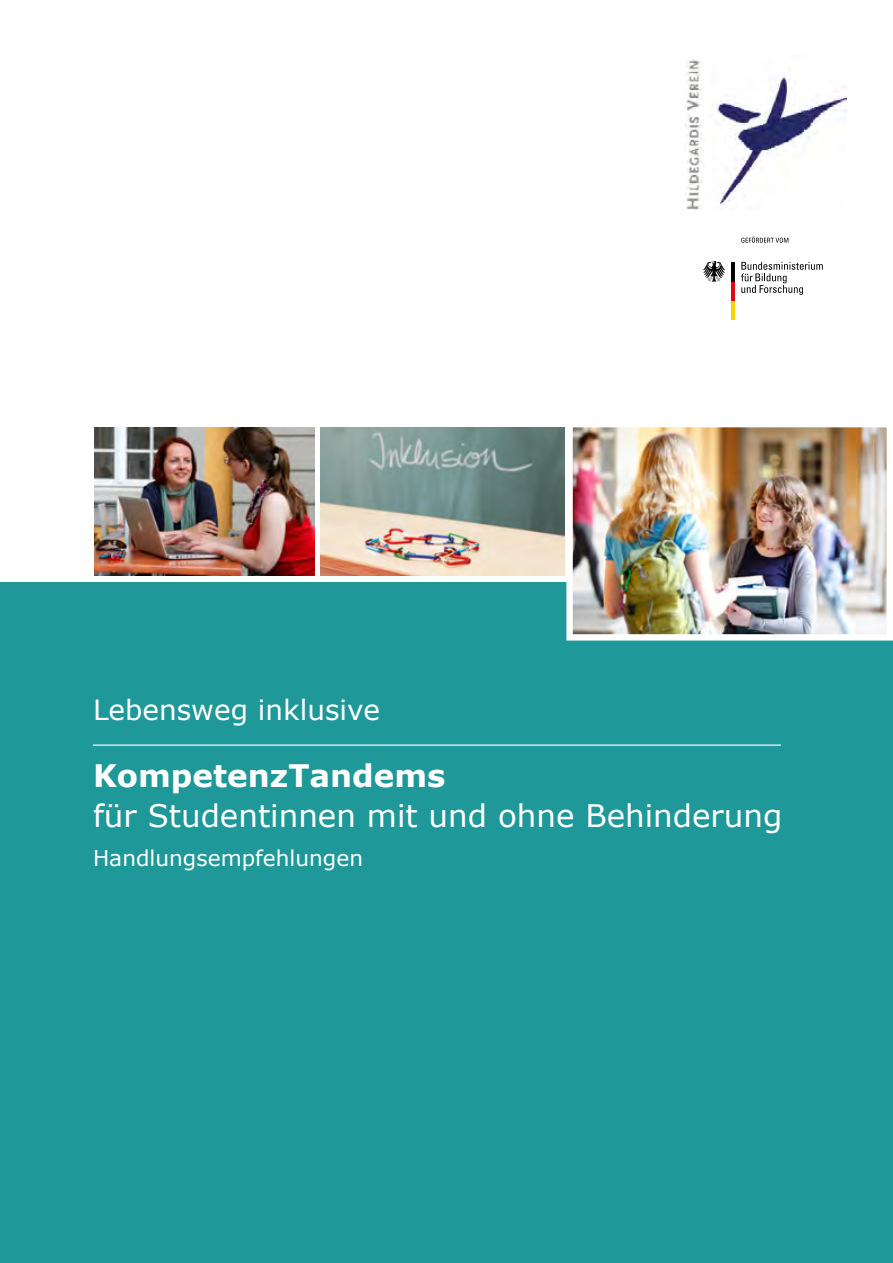
<style>
.page{position:relative;width:893px;height:1263px;background:#fff}
.page>*{position:absolute;margin:0;border:0;box-sizing:border-box;transform-origin:0 0}
.t1{font:30.9px/40.2px "Verdana";color:#fff}
.t2{font:27.9px "Verdana";color:#fff}
.t3{font:21.75px "Verdana";color:#fff}
.s1{font-weight:700}
</style>
<div class="page">
<div style="left:0;top:582px;width:893px;height:681px;background:#1e9898"></div>
<hr style="left:93px;top:744px;width:688px;height:2px;background:#fff">
<img style="left:686px;top:59px;width:161px;height:150px">
<img style="left:573px;top:428px;width:313px;height:205px">
<div style="left:566px;top:421px;width:327px;height:219px;border:6px solid #fff"></div>
<img style="left:320px;top:427px;width:244px;height:148px">
<img style="left:95px;top:427px;width:220px;height:148px">
<svg style="left:741px;top:262px;width:82px;height:33px"></svg>
<hr style="left:731px;top:301px;width:4px;height:19px;background:#f8d200">
<hr style="left:731px;top:281px;width:4px;height:20px;background:#e30613">
<hr style="left:731px;top:262px;width:4px;height:19px;background:#000">
<svg style="left:703px;top:261px;width:22px;height:21px"></svg>
<svg style="left:741px;top:236px;width:47px;height:7px"></svg>
<p class="t2" style="left:93px;top:690px;width:288px">Lebensweg inklusive</p>
<p class="t1" style="left:93px;top:755px;width:691px"><span class="s1">KompetenzTandems<br></span>für Studentinnen mit und ohne Behinderung</p>
<p class="t3" style="left:93px;top:843px;width:272px">Handlungsempfehlungen</p>
</div>
